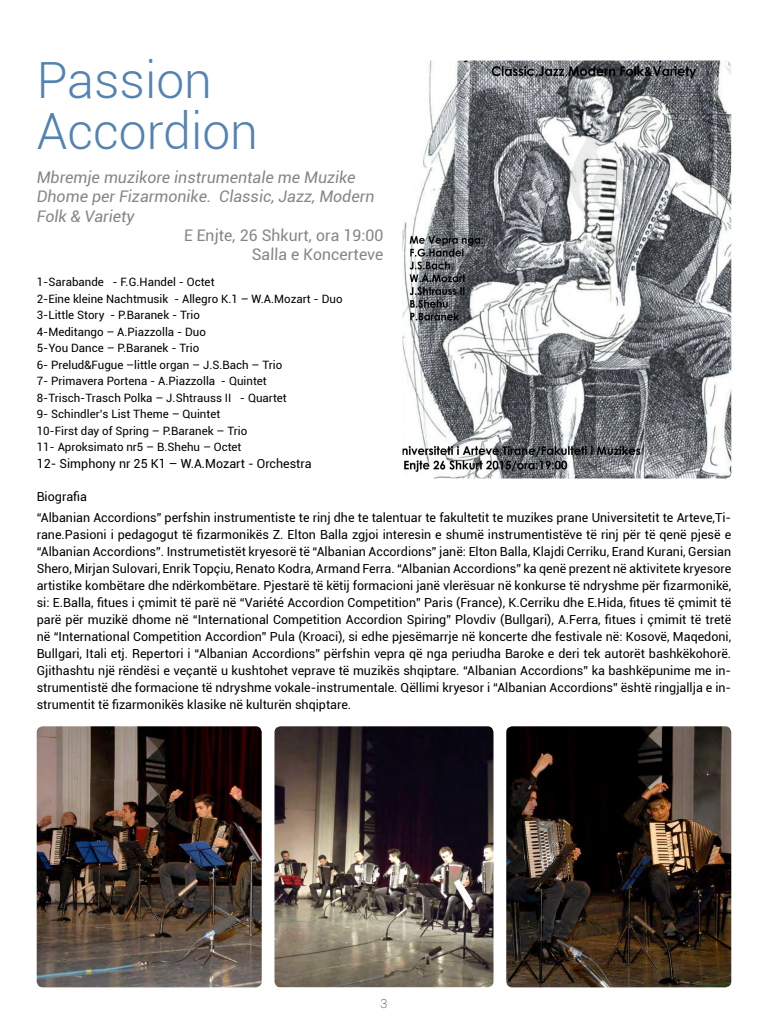
<style>
.page{position:relative;width:768px;height:1024px;background:#fff}
.page>*{position:absolute;margin:0;border:0;box-sizing:border-box;transform-origin:0 0}
.t1{font:300 50px "Roboto";color:#5382b3}
.t2{font:italic 16px/19.2px "Roboto";color:#878589}
.t3{font:12.5px/17px "Roboto";color:#000;text-align:justify}
.t4{font:100 12.5px "Roboto";color:#000}
.t5{font:11.5px "Roboto";color:#000}
</style>
<div class="page">
<img style="left:402px;top:61px;width:329px;height:417px">
<img style="left:274px;top:726px;width:220px;height:261px">
<img style="left:37px;top:726px;width:225px;height:261px">
<img style="left:506px;top:726px;width:225px;height:261px">
<p class="t1" style="left:37px;top:46px;width:177px">Passion</p>
<p class="t1" style="left:37px;top:97px;width:223px">Accordion</p>
<p class="t2" style="left:37px;top:167px;width:339px">Mbremje muzikore instrumentale me Muzike<br>Dhome per Fizarmonike. Classic, Jazz, Modern<br>Folk &amp; Variety</p>
<p class="t2" style="left:184px;top:225px;width:203px">E Enjte, 26 Shkurt, ora 19:00</p>
<p class="t2" style="left:252px;top:244px;width:135px">Salla e Koncerteve</p>
<p class="t5" style="left:37px;top:274px;width:179px">1-Sarabande - F.G.Handel - Octet</p>
<p class="t5" style="left:37px;top:290px;width:307px">2-Eine kleine Nachtmusik - Allegro K.1 – W.A.Mozart - Duo</p>
<p class="t5" style="left:37px;top:307px;width:165px">3-Little Story - P.Baranek - Trio</p>
<p class="t5" style="left:37px;top:323px;width:171px">4-Meditango – A.Piazzolla - Duo</p>
<p class="t5" style="left:37px;top:340px;width:164px">5-You Dance – P.Baranek - Trio</p>
<p class="t5" style="left:37px;top:356px;width:247px">6- Prelud&amp;Fugue –little organ – J.S.Bach – Trio</p>
<p class="t5" style="left:37px;top:373px;width:232px">7- Primavera Portena - A.Piazzolla - Quintet</p>
<p class="t5" style="left:37px;top:389px;width:252px">8-Trisch-Trasch Polka – J.Shtrauss II - Quartet</p>
<p class="t5" style="left:37px;top:406px;width:185px">9- Schindler’s List Theme – Quintet</p>
<p class="t5" style="left:37px;top:422px;width:212px">10-First day of Spring – P.Baranek – Trio</p>
<p class="t5" style="left:37px;top:439px;width:206px">11- Aproksimato nr5 – B.Shehu – Octet</p>
<p class="t3" style="left:37px;top:454px;width:277px">12- Simphony nr 25 K1 – W.A.Mozart - Orchestra</p>
<p class="t3" style="left:37px;top:488px;width:52px">Biografia</p>
<p class="t3" style="left:37px;top:508px;width:696px">“Albanian Accordions” perfshin instrumentiste te rinj dhe te talentuar te fakultetit te muzikes prane Universitetit te Arteve,Ti&shy;rane.Pasioni i pedagogut të fizarmonikës Z. Elton Balla zgjoi interesin e shumë instrumentistëve të rinj për të qenë pjesë e “Albanian Accordions”. Instrumetistët kryesorë të “Albanian Accordions” janë: Elton Balla, Klajdi Cerriku, Erand Kurani, Gersian Shero, Mirjan Sulovari, Enrik Topçiu, Renato Kodra, Armand Ferra. “Albanian Accordions” ka qenë prezent në aktivitete kryesore artistike kombëtare dhe ndërkombëtare. Pjestarë të këtij formacioni janë vlerësuar në konkurse të ndryshme për fizarmonikë, si: E.Balla, fitues i çmimit të parë në “Variété Accordion Competition” Paris (France), K.Cerriku dhe E.Hida, fitues të çmimit të parë për muzikë dhome në “International Competition Accordion Spiring” Plovdiv (Bullgari), A.Ferra, fitues i çmimit të tretë në “International Competition Accordion” Pula (Kroaci), si edhe pjesëmarrje në koncerte dhe festivale në: Kosovë, Maqedoni, Bullgari, Itali etj. Repertori i “Albanian Accordions” përfshin vepra që nga periudha Baroke e deri tek autorët bashkëkohorë.<br>Gjithashtu një rëndësi e veçantë u kushtohet veprave të muzikës shqiptare. “Albanian Accordions” ka bashkëpunime me in&shy;strumentistë dhe formacione të ndryshme vokale-instrumentale. Qëllimi kryesor i “Albanian Accordions” është ringjallja e in&shy;strumentit të fizarmonikës klasike në kulturën shqiptare.</p>
<p class="t4" style="left:381px;top:995px;width:8px">3</p>
</div>
